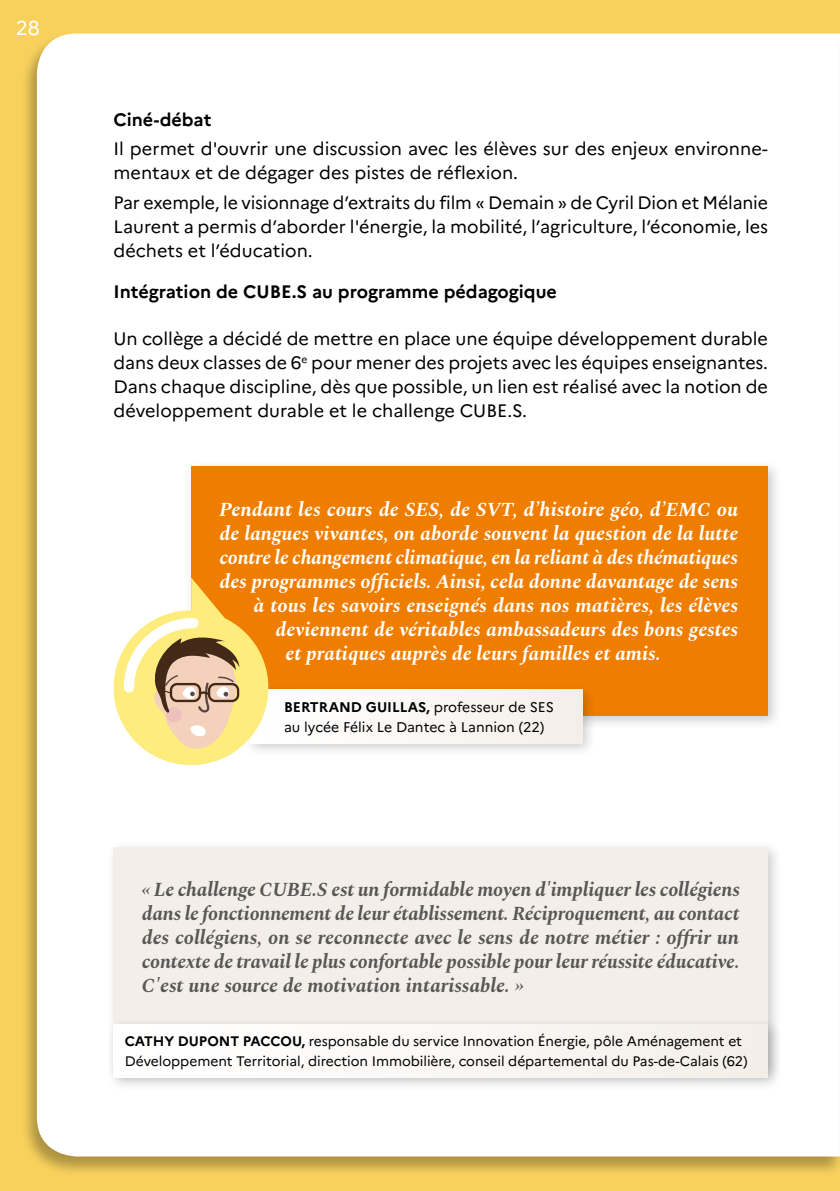
<style>
.page{position:relative;width:840px;height:1191px;background:#fff}
.page>*{position:absolute;margin:0;border:0;box-sizing:border-box;transform-origin:0 0}
.exergue_bulle{font:italic 700 20px "Spectral";color:#fff}
.exergue_bulle-2{font:italic 700 20px/24px "Spectral";color:#575756;text-align:justify}
.t1{font:20px "Marianne";color:#fff}
.texte_courant{font:18px/24px "Marianne";color:#000}
.insert_tableau{font:18px/24px "Marianne";color:#000;text-align:justify}
.titre_3{font:700 18px "Marianne";color:#000}
.texte_courant-2{font:700 18px "Marianne";color:#000}
.nom_citation_gauche{font:14px/20px "Marianne";color:#000}
.nom_citation_gauche-2{font:13.8px/20px "Marianne";letter-spacing:-.005em;color:#000}
.s1{font-weight:700}
</style>
<div class="page">
<div style="left:0;top:0;width:839px;height:1191px;background:#f8d15d"></div>
<div style="left:20px;top:32px;width:819px;height:1145px;background:#000;opacity:.3"></div>
<div style="left:37px;top:34px;width:799px;height:1122px;background:#fff"></div>
<hr style="left:836px;top:31px;width:3px;height:1144px;background:#fff">
<div style="left:184px;top:459px;width:598px;height:271px;background:#000;opacity:.2"></div>
<div style="left:191px;top:466px;width:576px;height:250px;background:#ef7d00"></div>
<div style="left:243px;top:683px;width:353px;height:75px;background:#000;opacity:.2"></div>
<div style="left:250px;top:690px;width:331px;height:53px;background:#faf7f4"></div>
<svg style="left:103px;top:577px;width:176px;height:188px;background:#eed399"></svg>
<div style="left:106px;top:839px;width:676px;height:245px;background:#000;opacity:.2"></div>
<div style="left:113px;top:846px;width:654px;height:222px;background:#f4eee8"></div>
<div style="left:106px;top:1017px;width:676px;height:75px;background:#000;opacity:.2"></div>
<div style="left:113px;top:1024px;width:654px;height:53px;background:#faf8f5"></div>
<p class="t1" style="left:16px;top:16px;width:25px">28</p>
<p class="texte_courant-2" style="left:113px;top:108px;width:99px">Ciné-débat</p>
<p class="texte_courant" style="left:113px;top:137px;width:655px">Il permet d'ouvrir une discussion avec les élèves sur des enjeux environne&shy;mentaux et de dégager des pistes de réflexion.</p>
<p class="texte_courant" style="left:113px;top:190px;width:655px;text-align:justify">Par exemple, le visionnage d’extraits du film « Demain » de Cyril Dion et Mélanie Laurent a permis d’aborder l'énergie, la mobilité, l’agriculture, l’économie, les déchets et l’éducation.</p>
<p class="titre_3" style="left:113px;top:280px;width:444px">Intégration de CUBE.S au programme pédagogique</p>
<p class="insert_tableau" style="left:113px;top:326px;width:655px">Un collège a décidé de mettre en place une équipe développement durable dans deux classes de 6<sup>e</sup> pour mener des projets avec les équipes enseignantes.<br>Dans chaque discipline, dès que possible, un lien est réalisé avec la notion de développement durable et le challenge CUBE.S.</p>
<p class="exergue_bulle" style="left:219px;top:494px;width:520px">Pendant les cours de SES, de SVT, d’histoire géo, d’EMC ou</p>
<p class="exergue_bulle" style="left:219px;top:518px;width:520px">de langues vivantes, on aborde souvent la question de la lutte</p>
<p class="exergue_bulle" style="left:219px;top:542px;width:519px">contre le changement climatique, en la reliant à des thématiques</p>
<p class="exergue_bulle" style="left:219px;top:566px;width:519px">des programmes officiels. Ainsi, cela donne davantage de sens</p>
<p class="exergue_bulle" style="left:253px;top:590px;width:485px">à tous les savoirs enseignés dans nos matières, les élèves</p>
<p class="exergue_bulle" style="left:275px;top:614px;width:464px">deviennent de véritables ambassadeurs des bons gestes</p>
<p class="exergue_bulle" style="left:285px;top:638px;width:376px">et pratiques auprès de leurs familles et amis.</p>
<p class="nom_citation_gauche" style="left:284px;top:696px;width:271px"><span class="s1">BERTRAND GUILLAS,</span> professeur de SES au lycée Félix Le Dantec à Lannion (22)</p>
<p class="exergue_bulle-2" style="left:142px;top:876px;width:599px">« Le challenge CUBE.S est un formidable moyen d'impliquer les collégiens dans le fonctionnement de leur établissement. Réciproquement, au contact des collégiens, on se reconnecte avec le sens de notre métier : offrir un contexte de travail le plus confortable possible pour leur réussite éducative.<br>C'est une source de motivation intarissable. »</p>
<p class="nom_citation_gauche-2" style="left:125px;top:1031px;width:623px"><span class="s1">CATHY DUPONT PACCOU,</span> responsable du service Innovation Énergie, pôle Aménagement et<br>Développement Territorial, direction Immobilière, conseil départemental du Pas-de-Calais (62)</p>
</div>
